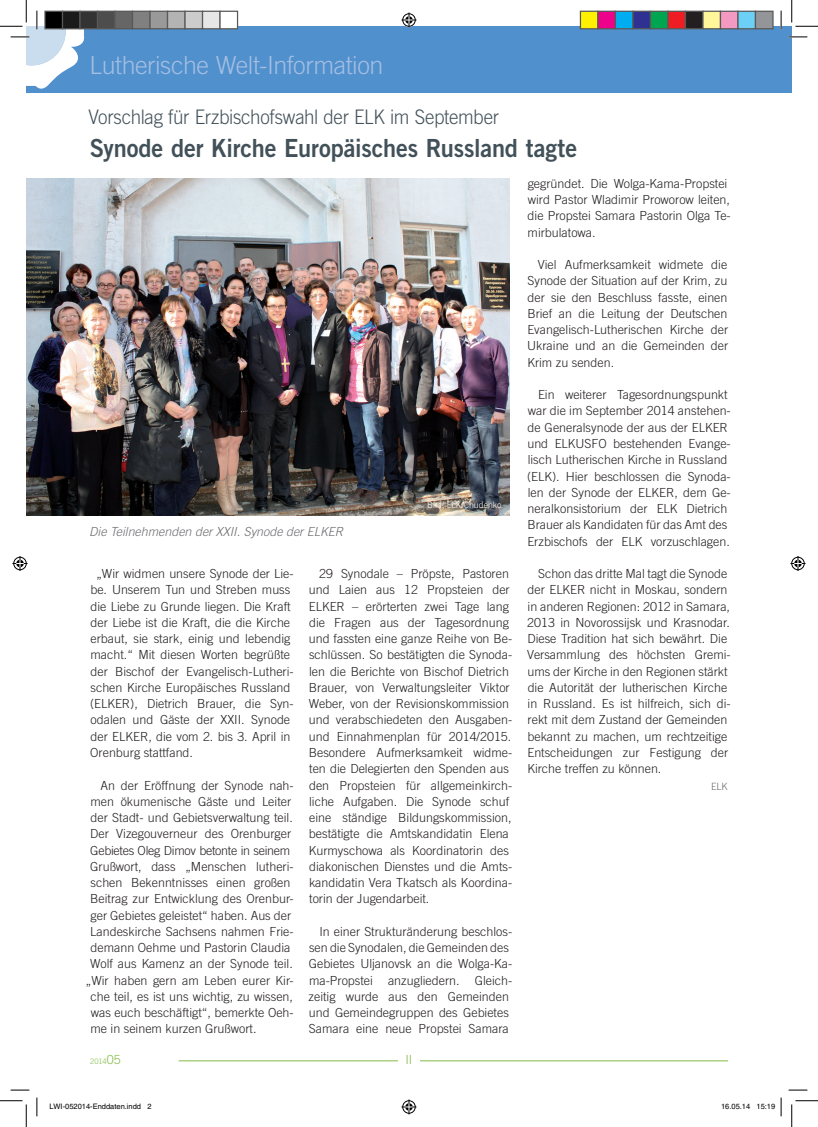
<style>
.page{position:relative;width:818px;height:1127px;background:#fff}
.page>*{position:absolute;margin:0;border:0;box-sizing:border-box;transform-origin:0 0}
.t1{font:25px "Trade Gothic LT Std Bd 2";letter-spacing:-.005em;color:#425159;scale:.94 1}
.t2{font:300 25px "Trade Gothic LT Std";letter-spacing:-.015em;color:#a4bee3}
.t3{font:300 20px "Trade Gothic LT Std";letter-spacing:-.015em;color:#425159;scale:.94 1}
.t4{font:300 12.5px/16.2px "Trade Gothic LT Std";color:#231f20}
.t5{font:italic 300 12.5px "Trade Gothic LT Std";color:#6c6d70}
.t6{font:300 12.5px "Trade Gothic LT Std";letter-spacing:-.02em;color:#231f20}
.t7{font:300 12.5px "Trade Gothic LT Std";color:#84bc47}
.t8{font:300 10px "Trade Gothic LT Std";color:#6c6d70}
.t9{font:300 8.75px "Trade Gothic LT Std";color:#fff}
.t10{font:7.5px "Helvetica";color:#000}
.t11{font:300 7.5px "Trade Gothic LT Std";color:#84bc47}
.s1{font-size:12.5px}
</style>
<div class="page">
<div style="left:26px;top:26px;width:755px;height:67px;background:#5090cc"></div>
<div style="left:781px;top:26px;width:11px;height:67px;background:#5090cc"></div>
<hr style="left:179px;top:1060px;width:549px;height:1px;background:#84bc47">
<div style="left:398px;top:1054px;width:22px;height:21px;background:#fff"></div>
<img style="left:26px;top:179px;width:483px;height:336px">
<svg style="left:788px;top:36px;width:19px;height:2px"></svg>
<svg style="left:11px;top:1089px;width:18px;height:1px"></svg>
<svg style="left:788px;top:1089px;width:19px;height:1px"></svg>
<svg style="left:36px;top:1097px;width:2px;height:18px"></svg>
<svg style="left:780px;top:11px;width:2px;height:18px"></svg>
<svg style="left:0;top:0;width:86px;height:89px"></svg>
<svg style="left:0;top:1100px;width:27px;height:26px"></svg>
<svg style="left:791px;top:0;width:27px;height:27px"></svg>
<svg style="left:791px;top:1100px;width:27px;height:26px"></svg>
<svg style="left:401px;top:13px;width:15px;height:15px"></svg>
<svg style="left:401px;top:1099px;width:15px;height:15px"></svg>
<svg style="left:13px;top:556px;width:15px;height:15px"></svg>
<svg style="left:790px;top:556px;width:15px;height:15px"></svg>
<div style="left:45px;top:11px;width:18px;height:18px;background:#000"></div>
<div style="left:44px;top:11px;width:19px;height:18px;border:1px solid #595959"></div>
<div style="left:63px;top:11px;width:17px;height:18px;background:#1a1a1a"></div>
<div style="left:62px;top:11px;width:19px;height:18px;border:1px solid #595959"></div>
<div style="left:80px;top:11px;width:18px;height:18px;background:#333"></div>
<div style="left:79px;top:11px;width:19px;height:18px;border:1px solid #595959"></div>
<div style="left:98px;top:11px;width:17px;height:18px;background:#4d4d4d"></div>
<div style="left:97px;top:11px;width:19px;height:18px;border:1px solid #595959"></div>
<div style="left:115px;top:11px;width:18px;height:18px;background:#666"></div>
<div style="left:114px;top:11px;width:19px;height:18px;border:1px solid #595959"></div>
<div style="left:133px;top:11px;width:17px;height:18px;background:#808080"></div>
<div style="left:132px;top:11px;width:19px;height:18px;border:1px solid #595959"></div>
<div style="left:150px;top:11px;width:18px;height:18px;background:#999"></div>
<div style="left:149px;top:11px;width:19px;height:18px;border:1px solid #595959"></div>
<div style="left:168px;top:11px;width:17px;height:18px;background:#b3b3b3"></div>
<div style="left:167px;top:11px;width:19px;height:18px;border:1px solid #595959"></div>
<div style="left:185px;top:11px;width:18px;height:18px;background:#ccc"></div>
<div style="left:184px;top:11px;width:19px;height:18px;border:1px solid #595959"></div>
<div style="left:203px;top:11px;width:17px;height:18px;background:#e6e6e6"></div>
<div style="left:202px;top:11px;width:19px;height:18px;border:1px solid #595959"></div>
<div style="left:220px;top:11px;width:18px;height:18px;background:#fff"></div>
<div style="left:219px;top:11px;width:19px;height:18px;border:1px solid #595959"></div>
<div style="left:580px;top:11px;width:18px;height:18px;background:#fff101"></div>
<div style="left:580px;top:11px;width:18px;height:18px;border:1px solid #595959"></div>
<div style="left:598px;top:11px;width:17px;height:18px;background:#ed028c"></div>
<div style="left:597px;top:11px;width:19px;height:18px;border:1px solid #595959"></div>
<div style="left:615px;top:11px;width:18px;height:18px;background:#00aeef"></div>
<div style="left:615px;top:11px;width:18px;height:18px;border:1px solid #595959"></div>
<div style="left:633px;top:11px;width:17px;height:18px;background:#2e3092"></div>
<div style="left:632px;top:11px;width:19px;height:18px;border:1px solid #595959"></div>
<div style="left:650px;top:11px;width:18px;height:18px;background:#00a54f"></div>
<div style="left:650px;top:11px;width:18px;height:18px;border:1px solid #595959"></div>
<div style="left:668px;top:11px;width:17px;height:18px;background:#ee1d23"></div>
<div style="left:667px;top:11px;width:19px;height:18px;border:1px solid #595959"></div>
<div style="left:685px;top:11px;width:18px;height:18px;background:#231f20"></div>
<div style="left:685px;top:11px;width:18px;height:18px;border:1px solid #595959"></div>
<div style="left:703px;top:11px;width:17px;height:18px;background:#fff79a"></div>
<div style="left:702px;top:11px;width:19px;height:18px;border:1px solid #595959"></div>
<div style="left:720px;top:11px;width:18px;height:18px;background:#f499c2"></div>
<div style="left:720px;top:11px;width:18px;height:18px;border:1px solid #595959"></div>
<div style="left:738px;top:11px;width:17px;height:18px;background:#6bcff6"></div>
<div style="left:737px;top:11px;width:19px;height:18px;border:1px solid #595959"></div>
<div style="left:755px;top:11px;width:18px;height:18px;background:#939598"></div>
<div style="left:755px;top:11px;width:18px;height:18px;border:1px solid #595959"></div>
<svg style="left:780px;top:1097px;width:2px;height:18px"></svg>
<h1 class="t2" style="left:90px;top:51px;width:295px">Lutherische Welt-Information</h1>
<h2 class="t3" style="left:89px;top:104px;width:438px">Vorschlag für Erzbischofswahl der ELK im September</h2>
<h1 class="t1" style="left:90px;top:133px;width:520px">Synode der Kirche Europäisches Russland tagte</h1>
<p class="t5" style="left:89px;top:524px;width:255px">Die Teilnehmenden der XXII. Synode der ELKER</p>
<p class="t9" style="left:427px;top:499px;width:76px">Bild: ELK/Chudenko</p>
<p class="t4" style="left:90px;top:565px;width:205px;text-indent:6px">„Wir widmen unsere Synode der Lie&shy;be. Unserem Tun und Streben muss die Liebe zu Grunde liegen. Die Kraft der Liebe ist die Kraft, die die Kirche erbaut, sie stark, einig und lebendig macht.“ Mit diesen Worten begrüßte der Bischof der Evangelisch-Lutheri&shy;schen Kirche Europäisches Russland (ELKER), Dietrich Brauer, die Syn&shy;odalen und Gäste der XXII. Synode der ELKER, die vom 2. bis 3. April in Orenburg stattfand.</p>
<p class="t4" style="left:100px;top:776px;width:195px">An der Eröffnung der Synode nah-</p>
<p class="t4" style="left:91px;top:792px;width:202px">men ökumenische Gäste und Leiter</p>
<p class="t4" style="left:91px;top:809px;width:204px">der Stadt- und Gebietsverwaltung teil.</p>
<p class="t4" style="left:90px;top:825px;width:202px">Der Vizegouverneur des Orenburger</p>
<p class="t6" style="left:90px;top:842px;width:202px">Gebietes Oleg Dimov betonte in seinem</p>
<p class="t4" style="left:90px;top:857px;width:205px">Grußwort, dass „Menschen lutheri-</p>
<p class="t4" style="left:91px;top:874px;width:201px">schen Bekenntnisses einen großen</p>
<p class="t4" style="left:90px;top:890px;width:205px">Beitrag zur Entwicklung des Orenbur-</p>
<p class="t4" style="left:91px;top:906px;width:202px">ger Gebietes geleistet“ haben. Aus der</p>
<p class="t4" style="left:90px;top:922px;width:205px">Landeskirche Sachsens nahmen Frie-</p>
<p class="t4" style="left:91px;top:939px;width:201px">demann Oehme und Pastorin Claudia</p>
<p class="t4" style="left:90px;top:955px;width:204px">Wolf aus Kamenz an der Synode teil.</p>
<p class="t4" style="left:86px;top:971px;width:209px">„Wir haben gern am Leben eurer Kir-</p>
<p class="t4" style="left:91px;top:987px;width:204px">che teil, es ist uns wichtig, zu wissen,</p>
<p class="t4" style="left:91px;top:1004px;width:204px">was euch beschäftigt“, bemerkte Oeh-</p>
<p class="t4" style="left:90px;top:1020px;width:167px">me in seinem kurzen Grußwort.</p>
<p class="t4" style="left:309px;top:565px;width:205px;text-indent:10px">29 Synodale – Pröpste, Pastoren und Laien aus 12 Propsteien der ELKER – erörterten zwei Tage lang die Fragen aus der Tagesordnung und fassten eine ganze Reihe von Be&shy;schlüssen. So bestätigten die Synoda&shy;len die Berichte von Bischof Dietrich Brauer, von Verwaltungsleiter Viktor Weber, von der Revisionskommission und verabschiedeten den Ausgaben&shy;und Einnahmenplan für 2014/2015.<br>Besondere Aufmerksamkeit widme&shy;ten die Delegierten den Spenden aus den Propsteien für allgemeinkirch&shy;liche Aufgaben. Die Synode schuf eine ständige Bildungskommission, bestätigte die Amtskandidatin Elena Kurmyschowa als Koordinatorin des diakonischen Dienstes und die Amts&shy;kandidatin Vera Tkatsch als Koordina&shy;torin der Jugendarbeit.</p>
<p class="t4" style="left:308px;top:922px;width:205px;text-indent:11px">In einer Strukturänderung beschlos&shy;sen die Synodalen, die Gemeinden des Gebietes Uljanovsk an die Wolga-Ka&shy;ma-Propstei anzugliedern. Gleich&shy;zeitig wurde aus den Gemeinden und Gemeindegruppen des Gebietes Samara eine neue Propstei Samara</p>
<p class="t11" style="left:90px;top:1056px;width:32px">2014<span class="s1">05</span></p>
<p class="t7" style="left:406px;top:1051px;width:8px">II</p>
<p class="t4" style="left:528px;top:175px;width:205px">gegründet. Die Wolga-Kama-Propstei wird Pastor Wladimir Proworow leiten, die Propstei Samara Pastorin Olga Te&shy;mirbulatowa.</p>
<p class="t4" style="left:527px;top:256px;width:203px;text-align:justify;text-indent:11px">Viel Aufmerksamkeit widmete die Synode der Situation auf der Krim, zu der sie den Beschluss fasste, einen Brief an die Leitung der Deutschen Evangelisch-Lutherischen Kirche der Ukraine und an die Gemeinden der Krim zu senden.</p>
<p class="t4" style="left:527px;top:386px;width:205px;text-indent:11px">Ein weiterer Tagesordnungspunkt war die im September 2014 anstehen&shy;de Generalsynode der aus der ELKER und ELKUSFO bestehenden Evange&shy;lisch Lutherischen Kirche in Russland (ELK). Hier beschlossen die Synoda&shy;len der Synode der ELKER, dem Ge&shy;neralkonsistorium der ELK Dietrich Brauer als Kandidaten für das Amt des Erzbischofs der ELK vorzuschlagen.</p>
<p class="t4" style="left:527px;top:565px;width:205px;text-indent:11px">Schon das dritte Mal tagt die Synode der ELKER nicht in Moskau, sondern in anderen Regionen: 2012 in Samara, 2013 in Novorossijsk und Krasnodar.<br>Diese Tradition hat sich bewährt. Die Versammlung des höchsten Gremi&shy;ums der Kirche in den Regionen stärkt die Autorität der lutherischen Kirche in Russland. Es ist hilfreich, sich di&shy;rekt mit dem Zustand der Gemeinden bekannt zu machen, um rechtzeitige Entscheidungen zur Festigung der Kirche treffen zu können.</p>
<p class="t8" style="left:711px;top:779px;width:18px">ELK</p>
<p class="t10" style="left:49px;top:1101px;width:104px">LWI-052014-Enddaten.indd 2</p>
<p class="t10" style="left:721px;top:1101px;width:56px">16.05.14 15:19</p>
</div>
